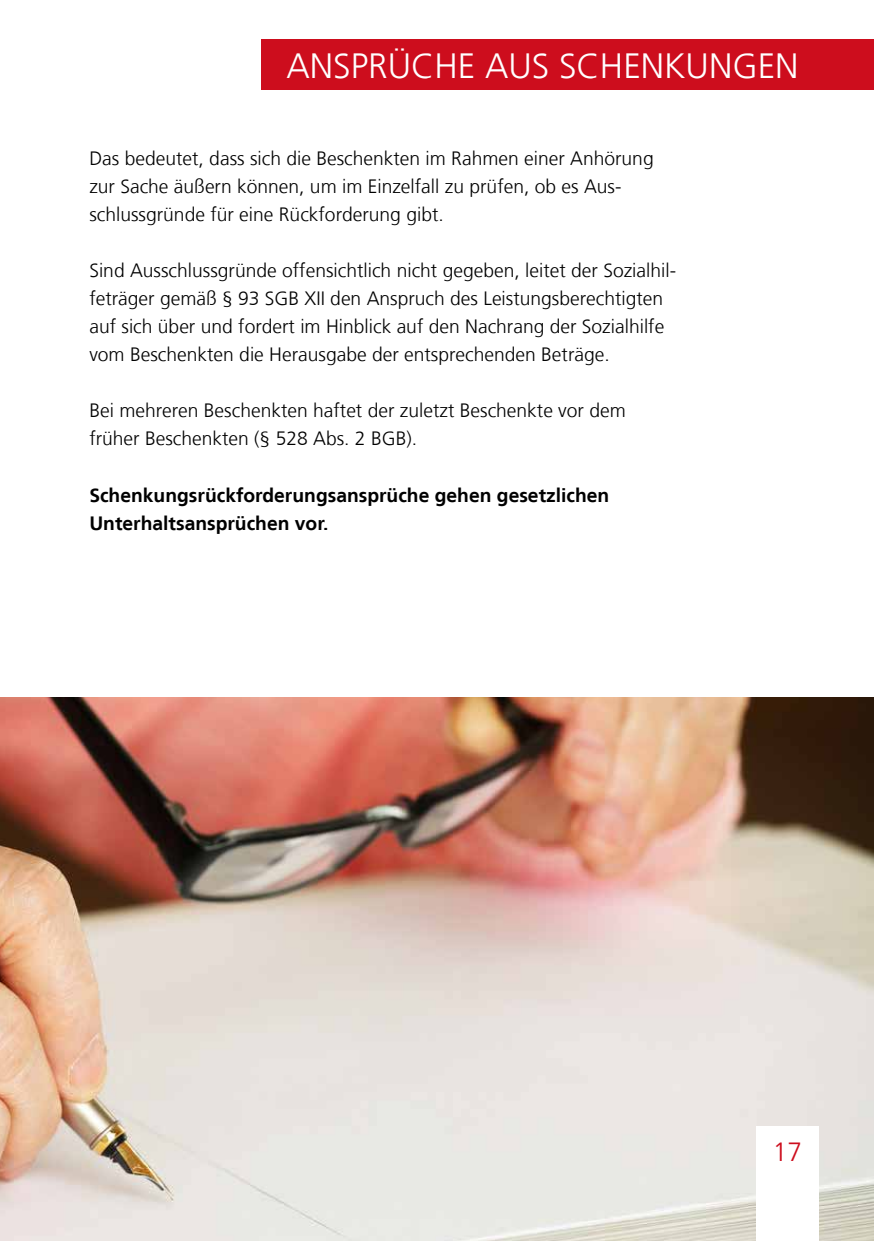
<style>
.page{position:relative;width:874px;height:1241px;background:#fff}
.page>*{position:absolute;margin:0;border:0;box-sizing:border-box;transform-origin:0 0}
.t1{font:300 35px "Frutiger LT";color:#fff}
.t2{font:300 26.25px "Frutiger LT";color:#cd0d1d}
.t3{font:300 19.25px/28px "Frutiger LT";color:#000}
.t4{font:700 19.25px/28px "Frutiger LT";color:#000}
</style>
<div class="page">
<img style="left:0;top:697px;width:873px;height:543px">
<div style="left:755px;top:1126px;width:63px;height:114px;background:#fff"></div>
<div style="left:261px;top:40px;width:612px;height:50px;background:#cd0d1d"></div>
<h1 class="t1" style="left:286px;top:46px;width:513px">ANSPRÜCHE AUS SCHENKUNGEN</h1>
<p class="t3" style="left:89px;top:145px;width:565px">Das bedeutet, dass sich die Beschenkten im Rahmen einer Anhörung zur Sache äußern können, um im Einzelfall zu prüfen, ob es Aus&shy;schlussgründe für eine Rückforderung gibt.</p>
<p class="t3" style="left:89px;top:257px;width:588px">Sind Ausschlussgründe offensichtlich nicht gegeben, leitet der Sozialhil&shy;feträger gemäß § 93 SGB XII den Anspruch des Leistungsberechtigten auf sich über und fordert im Hinblick auf den Nachrang der Sozialhilfe vom Beschenkten die Herausgabe der entsprechenden Beträge.</p>
<p class="t3" style="left:89px;top:397px;width:537px">Bei mehreren Beschenkten haftet der zuletzt Beschenkte vor dem früher Beschenkten (§ 528 Abs. 2 BGB).</p>
<p class="t4" style="left:89px;top:481px;width:521px">Schenkungsrückforderungsansprüche gehen gesetzlichen<br>Unterhaltsansprüchen vor.</p>
<h2 class="t2" style="left:772px;top:1136px;width:31px">17</h2>
</div>
